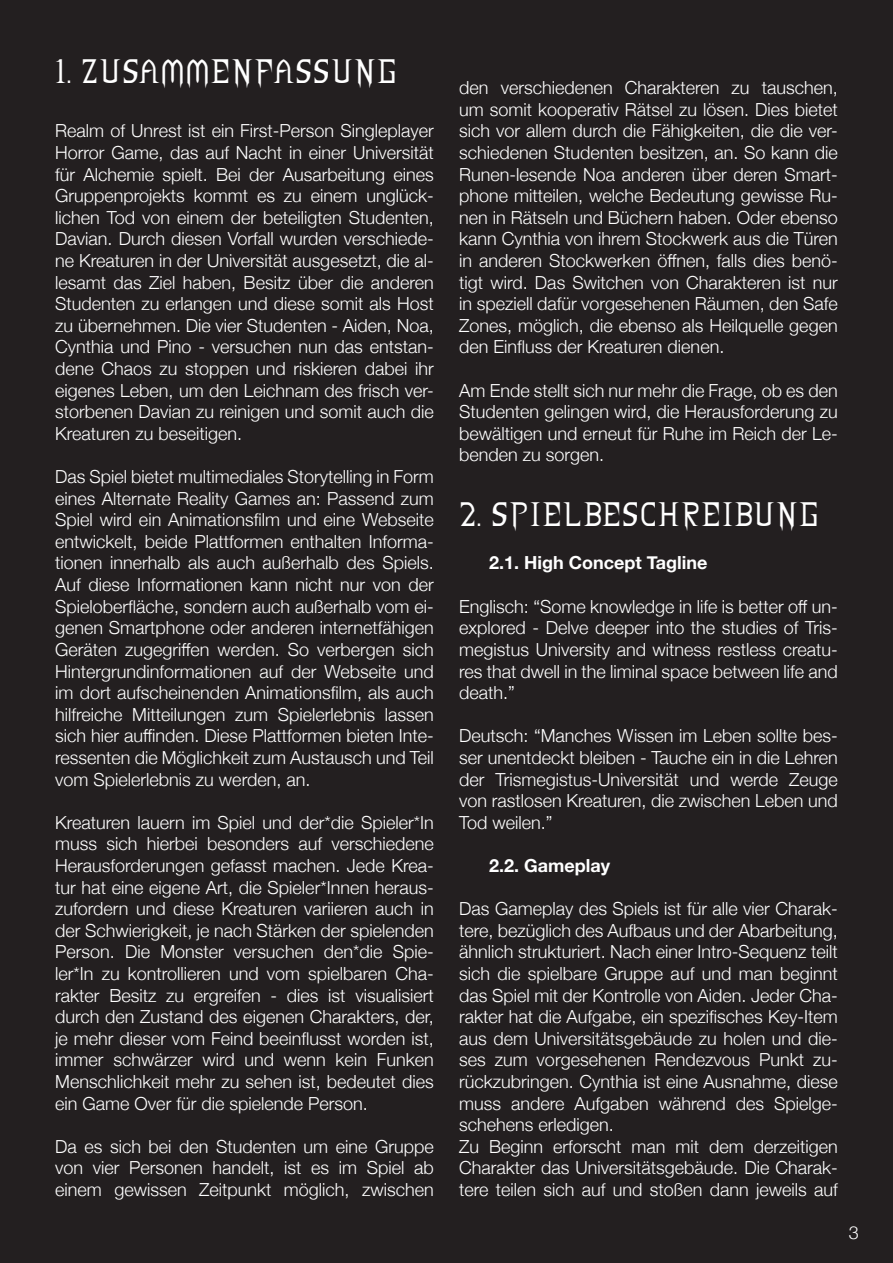
<style>
.page{position:relative;width:893px;height:1263px;background:#231f20}
.page>*{position:absolute;margin:0;border:0;box-sizing:border-box;transform-origin:0 0}
.t1{font:33px "NECK ROMANCER";letter-spacing:.02em;color:#fff}
.t2{font:300 18px/21.6px "Helvetica Neue";color:#fff;text-align:justify}
.t3{font:700 18px "Helvetica Neue";color:#fff}
</style>
<div class="page">
<h1 class="t1" style="left:55px;top:55px;width:343px">1. ZUSAMMENFASSUNG</h1>
<p class="t2" style="left:55px;top:119px;width:380px">Realm of Unrest ist ein First-Person Singleplayer Horror Game, das auf Nacht in einer Universität für Alchemie spielt. Bei der Ausarbeitung eines Gruppenprojekts kommt es zu einem unglück&shy;lichen Tod von einem der beteiligten Studenten, Davian. Durch diesen Vorfall wurden verschiede&shy;ne Kreaturen in der Universität ausgesetzt, die al&shy;lesamt das Ziel haben, Besitz über die anderen Studenten zu erlangen und diese somit als Host zu übernehmen. Die vier Studenten - Aiden, Noa, Cynthia und Pino - versuchen nun das entstan&shy;dene Chaos zu stoppen und riskieren dabei ihr eigenes Leben, um den Leichnam des frisch ver&shy;storbenen Davian zu reinigen und somit auch die Kreaturen zu beseitigen.</p>
<p class="t2" style="left:55px;top:465px;width:380px">Das Spiel bietet multimediales Storytelling in Form eines Alternate Reality Games an: Passend zum Spiel wird ein Animationsfilm und eine Webseite entwickelt, beide Plattformen enthalten Informa&shy;tionen innerhalb als auch außerhalb des Spiels.<br>Auf diese Informationen kann nicht nur von der Spieloberfläche, sondern auch außerhalb vom ei&shy;genen Smartphone oder anderen internetfähigen Geräten zugegriffen werden. So verbergen sich Hintergrundinformationen auf der Webseite und im dort aufscheinenden Animationsfilm, als auch hilfreiche Mitteilungen zum Spielerlebnis lassen sich hier auffinden. Diese Plattformen bieten Inte&shy;ressenten die Möglichkeit zum Austausch und Teil vom Spielerlebnis zu werden, an.</p>
<p class="t2" style="left:55px;top:810px;width:380px">Kreaturen lauern im Spiel und der*die Spieler*In muss sich hierbei besonders auf verschiedene Herausforderungen gefasst machen. Jede Krea&shy;tur hat eine eigene Art, die Spieler*Innen heraus&shy;zufordern und diese Kreaturen variieren auch in der Schwierigkeit, je nach Stärken der spielenden Person. Die Monster versuchen den*die Spie&shy;ler*In zu kontrollieren und vom spielbaren Cha&shy;rakter Besitz zu ergreifen - dies ist visualisiert durch den Zustand des eigenen Charakters, der, je mehr dieser vom Feind beeinflusst worden ist, immer schwärzer wird und wenn kein Funken Menschlichkeit mehr zu sehen ist, bedeutet dies ein Game Over für die spielende Person.</p>
<p class="t2" style="left:55px;top:1134px;width:380px">Da es sich bei den Studenten um eine Gruppe von vier Personen handelt, ist es im Spiel ab einem gewissen Zeitpunkt möglich, zwischen</p>
<p class="t2" style="left:459px;top:76px;width:380px">den verschiedenen Charakteren zu tauschen, um somit kooperativ Rätsel zu lösen. Dies bietet sich vor allem durch die Fähigkeiten, die die ver&shy;schiedenen Studenten besitzen, an. So kann die Runen-lesende Noa anderen über deren Smart&shy;phone mitteilen, welche Bedeutung gewisse Ru&shy;nen in Rätseln und Büchern haben. Oder ebenso kann Cynthia von ihrem Stockwerk aus die Türen in anderen Stockwerken öffnen, falls dies benö&shy;tigt wird. Das Switchen von Charakteren ist nur in speziell dafür vorgesehenen Räumen, den Safe Zones, möglich, die ebenso als Heilquelle gegen den Einfluss der Kreaturen dienen.</p>
<p class="t2" style="left:459px;top:378px;width:380px">Am Ende stellt sich nur mehr die Frage, ob es den Studenten gelingen wird, die Herausforderung zu bewältigen und erneut für Ruhe im Reich der Le&shy;benden zu sorgen.</p>
<h1 class="t1" style="left:459px;top:498px;width:361px">2. SPIELBESCHREIBUNG</h1>
<p class="t3" style="left:489px;top:549px;width:220px">2.1. High Concept Tagline</p>
<p class="t2" style="left:459px;top:594px;width:380px">Englisch: “Some knowledge in life is better off un&shy;explored - Delve deeper into the studies of Tris&shy;megistus University and witness restless creatu&shy;res that dwell in the liminal space between life and death.”</p>
<p class="t2" style="left:459px;top:724px;width:380px">Deutsch: “Manches Wissen im Leben sollte bes&shy;ser unentdeckt bleiben - Tauche ein in die Lehren der Trismegistus-Universität und werde Zeuge von rastlosen Kreaturen, die zwischen Leben und Tod weilen.”</p>
<p class="t3" style="left:489px;top:851px;width:122px">2.2. Gameplay</p>
<p class="t2" style="left:459px;top:897px;width:380px;text-align:left">Das Gameplay des Spiels ist für alle vier Charak&shy;tere, bezüglich des Aufbaus und der Abarbeitung, ähnlich strukturiert. Nach einer Intro-Sequenz teilt sich die spielbare Gruppe auf und man beginnt das Spiel mit der Kontrolle von Aiden. Jeder Cha&shy;rakter hat die Aufgabe, ein spezifisches Key-Item aus dem Universitätsgebäude zu holen und die&shy;ses zum vorgesehenen Rendezvous Punkt zu&shy;rückzubringen. Cynthia ist eine Ausnahme, diese muss andere Aufgaben während des Spielge&shy;schehens erledigen.<br>Zu Beginn erforscht man mit dem derzeitigen Charakter das Universitätsgebäude. Die Charak&shy;tere teilen sich auf und stoßen dann jeweils auf</p>
<p class="t2" style="left:849px;top:1221px;width:12px">3</p>
</div>
